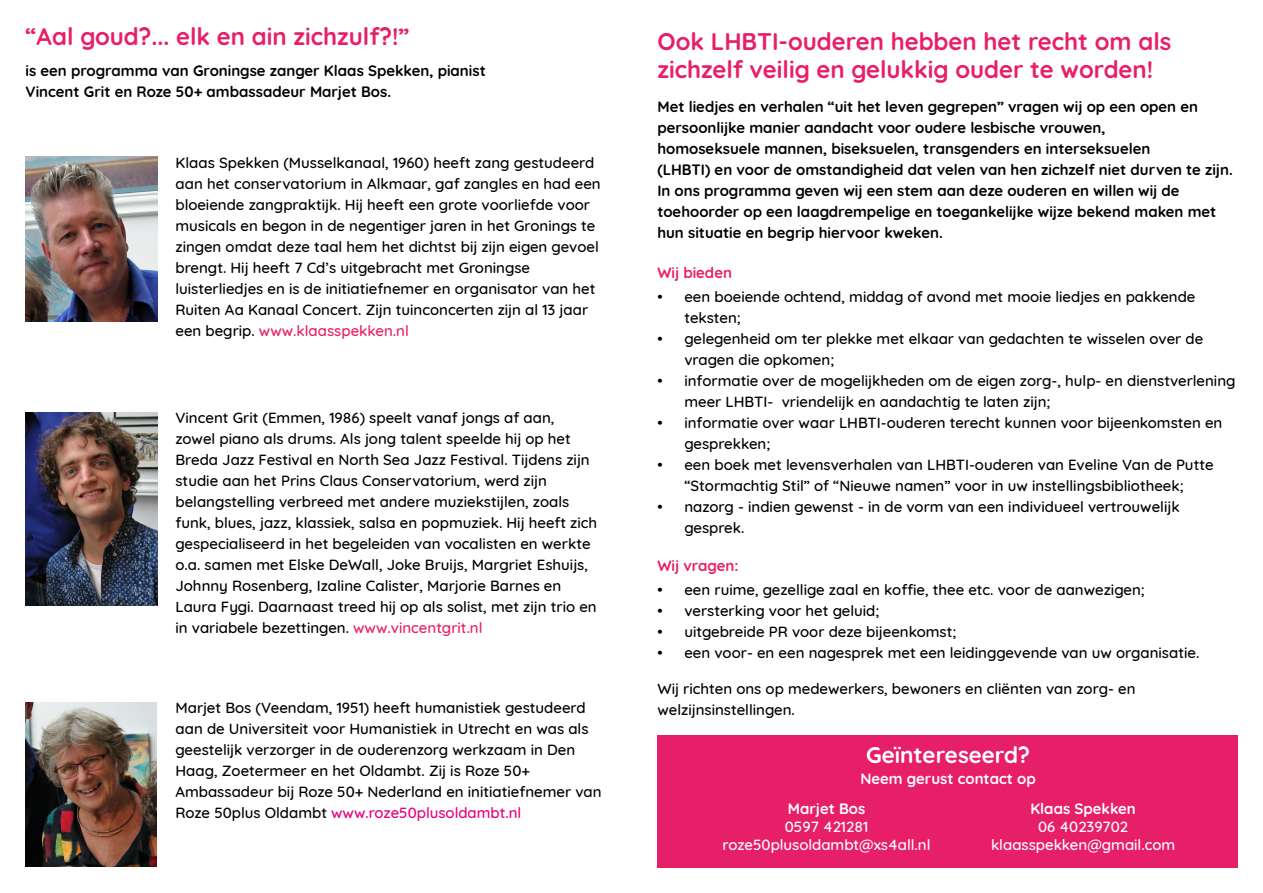
<style>
.page{position:relative;width:1263px;height:893px;background:#fff}
.page>*{position:absolute;margin:0;border:0;box-sizing:border-box;transform-origin:0 0}
.t1{font:700 24px/28.8px "Quicksand";color:#e71f68}
.t2{font:700 22.5px "Quicksand";color:#fff}
.t3{font:500 15px/21px "Quicksand";color:#000}
.t4{font:700 15px/21px "Quicksand";color:#000}
.t5{font:500 15px/18px "Quicksand";color:#fff;text-align:center}
.t6{font:700 15px/30px "Quicksand";color:#fff}
.t7{font:700 15px "Quicksand";color:#e71f68}
.s1{color:#e71f68}
.s2{color:#e6007d}
</style>
<div class="page">
<img style="left:26px;top:157px;width:131px;height:164px">
<img style="left:26px;top:413px;width:131px;height:193px">
<img style="left:26px;top:702px;width:130px;height:165px">
<div style="left:657px;top:735px;width:580px;height:132px;background:#e71f68"></div>
<h1 class="t1" style="left:26px;top:20px;width:385px">“Aal goud?... elk en ain zichzulf?!”</h1>
<p class="t4" style="left:26px;top:59px;width:462px">is een programma van Groningse zanger Klaas Spekken, pianist<br>Vincent Grit en Roze 50+ ambassadeur Marjet Bos.</p>
<p class="t3" style="left:175px;top:150px;width:427px">Klaas Spekken (Musselkanaal, 1960) heeft zang gestudeerd aan het conservatorium in Alkmaar, gaf zangles en had een bloeiende zangpraktijk. Hij heeft een grote voorliefde voor musicals en begon in de negentiger jaren in het Gronings te zingen omdat deze taal hem het dichtst bij zijn eigen gevoel brengt. Hij heeft 7 Cd’s uitgebracht met Groningse luisterliedjes en is de initiatiefnemer en organisator van het Ruiten Aa Kanaal Concert. Zijn tuinconcerten zijn al 13 jaar een begrip. <span class="s1">www.klaasspekken.nl</span></p>
<p class="t3" style="left:175px;top:406px;width:423px">Vincent Grit (Emmen, 1986) speelt vanaf jongs af aan, zowel piano als drums. Als jong talent speelde hij op het Breda Jazz Festival en North Sea Jazz Festival. Tijdens zijn studie aan het Prins Claus Conservatorium, werd zijn belangstelling verbreed met andere muziekstijlen, zoals funk, blues, jazz, klassiek, salsa en popmuziek. Hij heeft zich gespecialiseerd in het begeleiden van vocalisten en werkte o.a. samen met Elske DeWall, Joke Bruijs, Margriet Eshuijs, Johnny Rosenberg, Izaline Calister, Marjorie Barnes en Laura Fygi. Daarnaast treed hij op als solist, met zijn trio en in variabele bezettingen. <span class="s1">www.vincentgrit.nl</span></p>
<p class="t3" style="left:175px;top:696px;width:428px">Marjet Bos (Veendam, 1951) heeft humanistiek gestudeerd aan de Universiteit voor Humanistiek in Utrecht en was als geestelijk verzorger in de ouderenzorg werkzaam in Den Haag, Zoetermeer en het Oldambt. Zij is Roze 50+ Ambassadeur bij Roze 50+ Nederland en initiatiefnemer van Roze 50plus Oldambt <span class="s2">www.roze50plusoldambt.nl</span></p>
<h1 class="t1" style="left:657px;top:25px;width:515px">Ook LHBTI-ouderen hebben het recht om als zichzelf veilig en gelukkig ouder te worden!</h1>
<p class="t4" style="left:657px;top:95px;width:577px">Met liedjes en verhalen “uit het leven gegrepen” vragen wij op een open en persoonlijke manier aandacht voor oudere lesbische vrouwen,<br>homoseksuele mannen, biseksuelen, transgenders en interseksuelen<br>(LHBTI) en voor de omstandigheid dat velen van hen zichzelf niet durven te zijn.<br>In ons programma geven wij een stem aan deze ouderen en willen wij de toehoorder op een laagdrempelige en toegankelijke wijze bekend maken met hun situatie en begrip hiervoor kweken.</p>
<p class="t7" style="left:657px;top:260px;width:76px">Wij bieden</p>
<p class="t3" style="left:684px;top:284px;width:513px;text-indent:-27px">• een boeiende ochtend, middag of avond met mooie liedjes en pakkende teksten;</p>
<p class="t3" style="left:684px;top:326px;width:520px;text-indent:-27px">• gelegenheid om ter plekke met elkaar van gedachten te wisselen over de vragen die opkomen;</p>
<p class="t3" style="left:684px;top:368px;width:553px;text-indent:-27px">• informatie over de mogelijkheden om de eigen zorg-, hulp- en dienstverlening meer LHBTI- vriendelijk en aandachtig te laten zijn;</p>
<p class="t3" style="left:684px;top:410px;width:540px;text-indent:-27px">• informatie over waar LHBTI-ouderen terecht kunnen voor bijeenkomsten en gesprekken;</p>
<p class="t3" style="left:657px;top:452px;width:558px;text-align:center">• een boek met levensverhalen van LHBTI-ouderen van Eveline Van de Putte “Stormachtig Stil” of “Nieuwe namen” voor in uw instellingsbibliotheek;</p>
<p class="t3" style="left:684px;top:494px;width:497px;text-indent:-27px">• nazorg - indien gewenst - in de vorm van een individueel vertrouwelijk gesprek.</p>
<p class="t7" style="left:657px;top:553px;width:83px">Wij vragen:</p>
<p class="t3" style="left:657px;top:578px;width:489px">• een ruime, gezellige zaal en koffie, thee etc. voor de aanwezigen;</p>
<p class="t3" style="left:657px;top:599px;width:223px">• versterking voor het geluid;</p>
<p class="t3" style="left:657px;top:620px;width:300px">• uitgebreide PR voor deze bijeenkomst;</p>
<p class="t3" style="left:657px;top:641px;width:543px">• een voor- en een nagesprek met een leidinggevende van uw organisatie.</p>
<p class="t3" style="left:657px;top:676px;width:480px">Wij richten ons op medewerkers, bewoners en cliënten van zorg- en welzijnsinstellingen.</p>
<h2 class="t2" style="left:866px;top:736px;width:165px">Geïntereseerd?</h2>
<p class="t6" style="left:788px;top:762px;width:249px;text-indent:73px">Neem gerust contact op<br>Marjet Bos</p>
<p class="t5" style="left:723px;top:816px;width:209px">0597 421281 roze50plusoldambt@xs4all.nl</p>
<p class="t6" style="left:1030px;top:792px;width:107px">Klaas Spekken</p>
<p class="t5" style="left:991px;top:816px;width:186px">06 40239702 klaasspekken@gmail.com</p>
</div>
